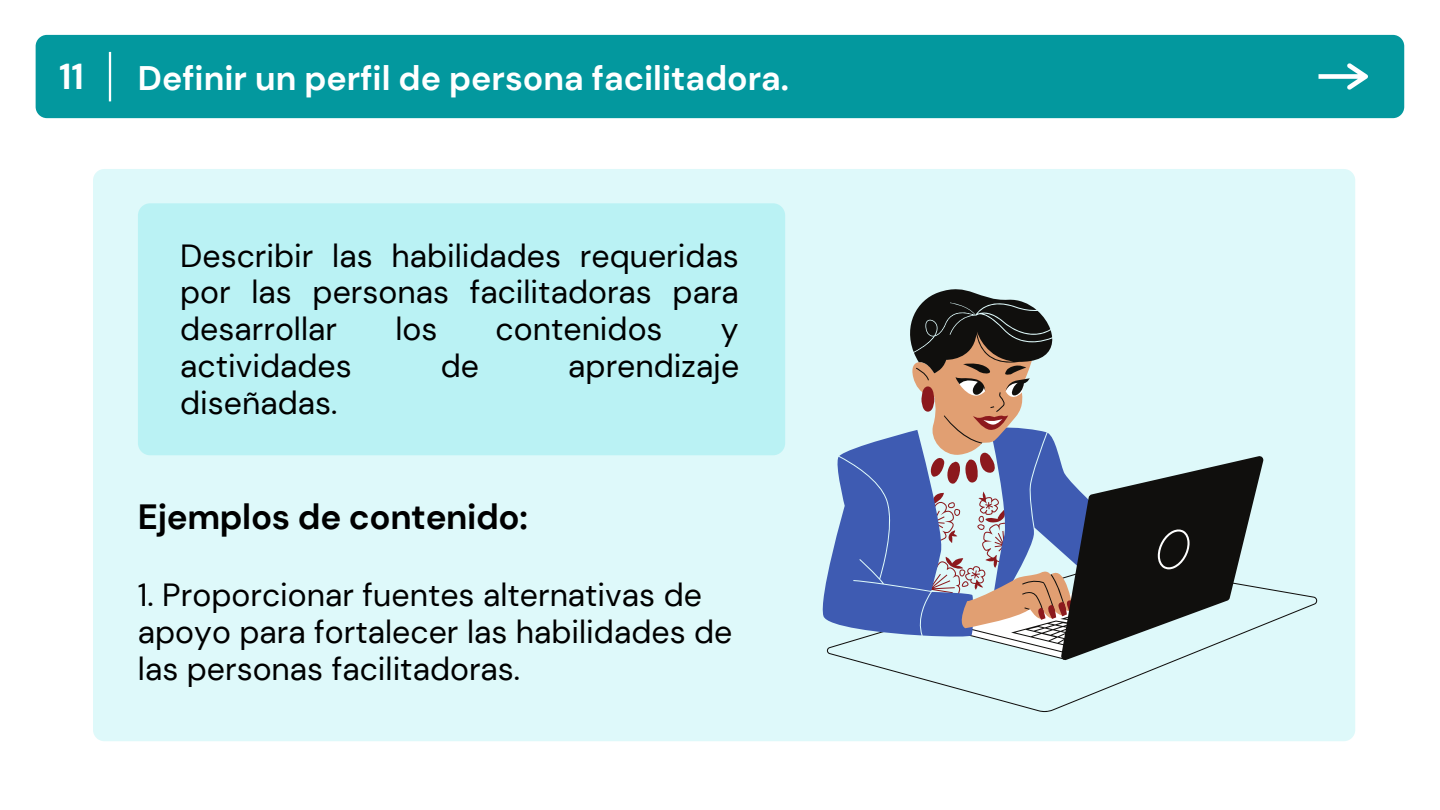
<style>
.page{position:relative;width:1440px;height:810px;background:#fff}
.page>*{position:absolute;margin:0;border:0;box-sizing:border-box;transform-origin:0 0}
.t1{font:700 36px "DM Sans";color:#fff}
.t2{font:700 35px "DM Sans";letter-spacing:-.01em;color:#000}
.t3{font:700 34px "DM Sans";color:#fff}
.t4{font:32px/36.8px "DM Sans";color:#000;text-align:justify}
</style>
<div class="page">
<div style="left:93px;top:169px;width:1262px;height:572px;background:#def9fa;border-radius:11px"></div>
<div style="left:36px;top:35px;width:1368px;height:83px;background:#03989e;border-radius:11px"></div>
<svg style="left:109px;top:52px;width:2px;height:49px"></svg>
<svg style="left:1319px;top:63px;width:49px;height:27px"></svg>
<div style="left:138px;top:203px;width:647px;height:252px;background:#baf2f4;border-radius:12px"></div>
<svg style="left:827px;top:588px;width:490px;height:124px"></svg>
<svg style="left:822px;top:433px;width:81px;height:204px;fill:#3e5bb2"></svg>
<svg style="left:903px;top:289px;width:361px;height:372px"></svg>
<p class="t1" style="left:59px;top:53px;width:26px">11</p>
<p class="t3" style="left:138px;top:56px;width:653px">Definir un perfil de persona facilitadora.</p>
<p class="t4" style="left:180px;top:237px;width:560px">Describir las habilidades requeridas por las personas facilitadoras para desarrollar</p>
<p class="t4" style="left:395px;top:311px;width:44px">los</p>
<p class="t4" style="left:496px;top:311px;width:169px">contenidos</p>
<p class="t4" style="left:721px;top:311px;width:19px">y</p>
<p class="t4" style="left:180px;top:347px;width:173px">actividades</p>
<p class="t4" style="left:441px;top:347px;width:40px">de</p>
<p class="t4" style="left:568px;top:347px;width:172px">aprendizaje</p>
<p class="t4" style="left:180px;top:384px;width:159px">diseñadas.</p>
<p class="t2" style="left:138px;top:495px;width:392px">Ejemplos de contenido:</p>
<p class="t4" style="left:138px;top:577px;width:596px;text-align:left">1. Proporcionar fuentes alternativas de apoyo para fortalecer las habilidades de las personas facilitadoras.</p>
</div>
